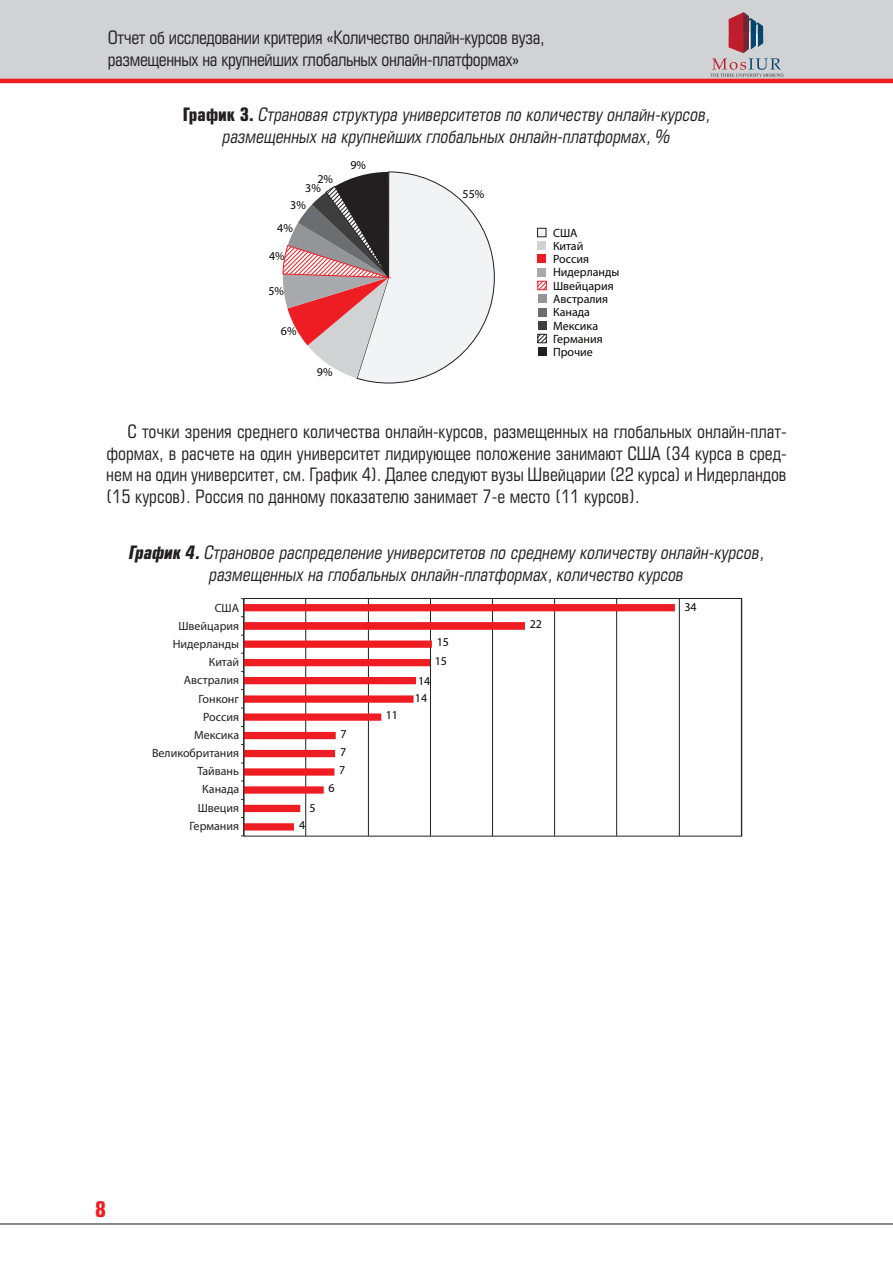
<style>
.page{position:relative;width:893px;height:1263px;background:#fff}
.page>*{position:absolute;margin:0;border:0;box-sizing:border-box;transform-origin:0 0}
.t1{font:700 21px "Europe Cond";color:#ee1f23}
.t2{font:18px/21.6px "Europe Cond";letter-spacing:-.02em;color:#231f20}
.t3{font:italic 18px/21.6px "Europe Cond";color:#231f20;text-align:center}
.t4{font:12px/13.4px "Myriad Pro";color:#050504}
.t5{font:12px/18.1px "Myriad Pro";color:#231f20;text-align:right}
.s1{font-weight:700;font-style:normal}
.s2{font-weight:700}
</style>
<div class="page">
<div style="left:0;top:0;width:893px;height:81px;background:#d1d2d4"></div>
<hr style="left:0;top:79px;width:893px;height:4px;background:#ee1f23">
<hr style="left:0;top:1223px;width:893px;height:2px;background:#636366">
<svg style="left:710px;top:12px;width:73px;height:65px"></svg>
<img style="left:749px;top:32px;width:14px;height:21px">
<img style="left:729px;top:32px;width:20px;height:21px">
<div style="left:538px;top:254px;width:8px;height:9px;background:#ee1d23"></div>
<div style="left:537px;top:228px;width:9px;height:9px;background:#f2f3f4"></div>
<div style="left:537px;top:228px;width:9px;height:9px;border:1px solid #231f20"></div>
<div style="left:538px;top:241px;width:8px;height:9px;background:#d1d2d4"></div>
<div style="left:538px;top:268px;width:8px;height:9px;background:#a8a9ad"></div>
<div style="left:538px;top:294px;width:8px;height:9px;background:#939598"></div>
<div style="left:538px;top:308px;width:8px;height:8px;background:#6c6d70"></div>
<div style="left:538px;top:321px;width:8px;height:8px;background:#3e3e3f"></div>
<div style="left:538px;top:347px;width:8px;height:9px;background:#231f20"></div>
<svg style="left:538px;top:334px;width:8px;height:9px"></svg>
<svg style="left:538px;top:281px;width:8px;height:9px"></svg>
<svg style="left:283px;top:172px;width:212px;height:211px"></svg>
<hr style="left:741px;top:599px;width:1px;height:237px;background:#231f20">
<hr style="left:679px;top:599px;width:1px;height:237px;background:#231f20">
<hr style="left:616px;top:599px;width:1px;height:237px;background:#231f20">
<hr style="left:554px;top:599px;width:1px;height:237px;background:#231f20">
<hr style="left:492px;top:599px;width:1px;height:237px;background:#231f20">
<hr style="left:430px;top:599px;width:1px;height:237px;background:#231f20">
<hr style="left:368px;top:599px;width:1px;height:237px;background:#231f20">
<hr style="left:305px;top:599px;width:1px;height:237px;background:#231f20">
<svg style="left:244px;top:604px;width:431px;height:226px"></svg>
<hr style="left:243px;top:599px;width:1px;height:237px;background:#231f20">
<p class="t2" style="left:108px;top:27px;width:438px">Отчет об исследовании критерия «Количество онлайн-курсов вуза, размещенных на крупнейших глобальных онлайн-платформах»</p>
<p class="t3" style="left:183px;top:103px;width:529px"><span class="s1">График 3.</span> Страновая структура университетов по количеству онлайн-курсов, размещенных на крупнейших глобальных онлайн-платформах, %</p>
<p class="t4" style="left:317px;top:172px;width:17px">2%</p>
<p class="t4" style="left:305px;top:181px;width:17px">3%</p>
<p class="t4" style="left:290px;top:199px;width:17px">3%</p>
<p class="t4" style="left:277px;top:221px;width:17px">4%</p>
<p class="t4" style="left:269px;top:249px;width:17px">4%</p>
<p class="t4" style="left:268px;top:284px;width:17px">5%</p>
<p class="t4" style="left:281px;top:324px;width:17px">6%</p>
<p class="t4" style="left:317px;top:365px;width:17px">9%</p>
<p class="t4" style="left:350px;top:158px;width:17px">9%</p>
<p class="t4" style="left:463px;top:187px;width:23px">55%</p>
<p class="t4" style="left:553px;top:226px;width:68px">США<br>Китай<br>Россия<br>Нидерланды<br>Швейцария<br>Австралия<br>Канада<br>Мексика<br>Германия<br>Прочие</p>
<p class="t2" style="left:106px;top:421px;width:682px;text-align:justify;text-indent:21px">С точки зрения среднего количества онлайн-курсов, размещенных на глобальных онлайн-плат&shy;формах, в расчете на один университет лидирующее положение занимают США (34 курса в сред&shy;нем на один университет, см. График 4). Далее следуют вузы Швейцарии (22 курса) и Нидерландов (15 курсов). Россия по данному показателю занимает 7-е место (11 курсов).</p>
<p class="t3" style="left:129px;top:541px;width:637px"><span class="s2">График 4.</span> Страновое распределение университетов по среднему количеству онлайн-курсов, размещенных на глобальных онлайн-платформах, количество курсов</p>
<p class="t4" style="left:684px;top:600px;width:14px">34</p>
<p class="t4" style="left:530px;top:617px;width:14px">22</p>
<p class="t4" style="left:435px;top:633px;width:16px;line-height:18.3px">15<br>15</p>
<p class="t4" style="left:415px;top:673px;width:17px;line-height:16.8px">14<br>14</p>
<p class="t4" style="left:386px;top:708px;width:14px">11</p>
<p class="t4" style="left:339px;top:724px;width:9px;line-height:18.3px;text-align:justify">7<br>7<br>7</p>
<p class="t4" style="left:329px;top:781px;width:8px">6</p>
<p class="t4" style="left:309px;top:801px;width:8px">5</p>
<p class="t4" style="left:299px;top:818px;width:8px">4</p>
<p class="t5" style="left:152px;top:598px;width:89px">США<br>Швейцария<br>Нидерланды<br>Китай<br>Австралия<br>Гонконг<br>Россия<br>Мексика<br>Великобритания<br>Тайвань<br>Канада<br>Швеция<br>Германия</p>
<p class="t1" style="left:95px;top:1195px;width:12px">8</p>
</div>
